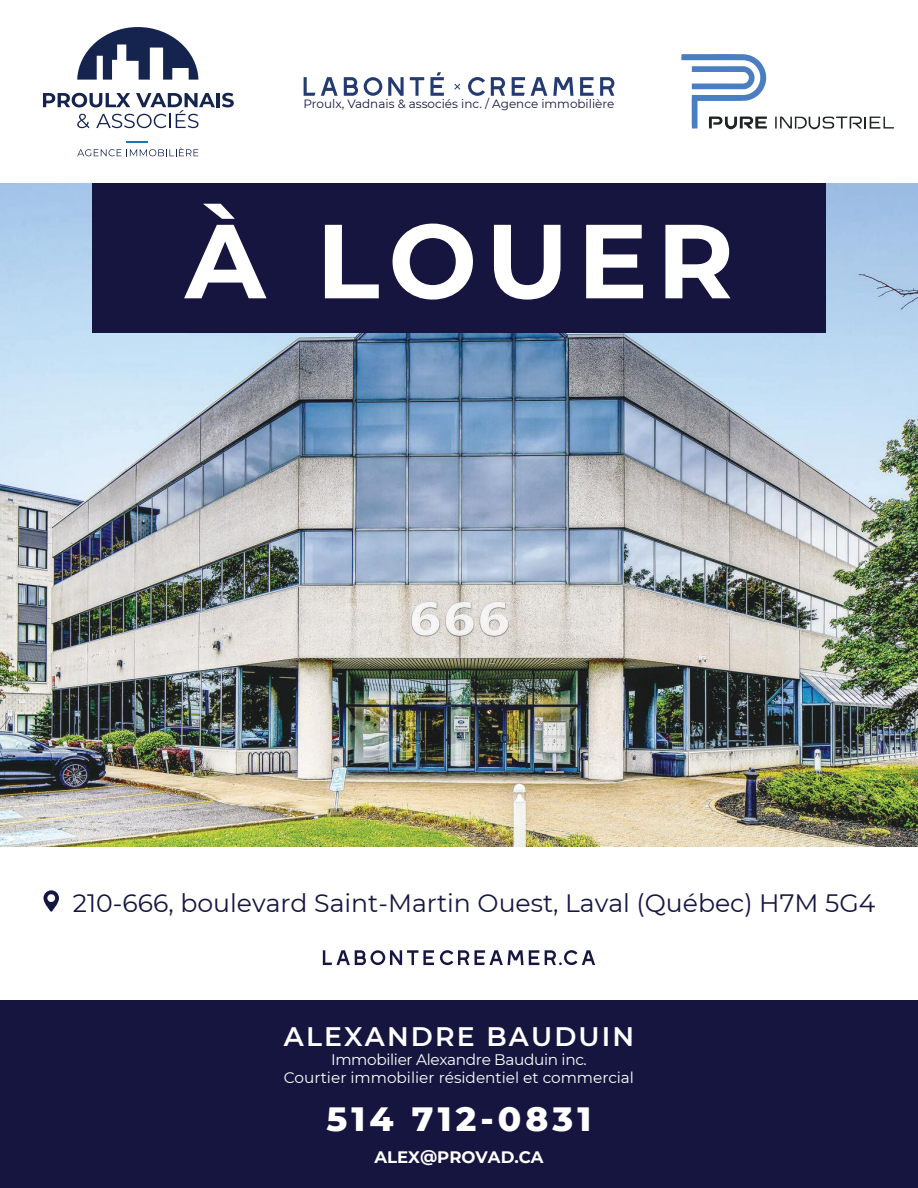
<style>
.page{position:relative;width:918px;height:1188px;background:#fff}
.page>*{position:absolute;margin:0;border:0;box-sizing:border-box;transform-origin:0 0}
.t1{font:700 105px "Montserrat";letter-spacing:.085em;color:#fff}
.t2{font:800 34.35px "Montserrat";letter-spacing:.12em;color:#fff}
.t3{font:600 26.7px "Montserrat";letter-spacing:.08em;color:#fff}
.t4{font:25.2px "Montserrat";color:#151641}
.t5{font:700 16.65px "Montserrat";color:#fff}
.t6{font:15.3px "Montserrat";color:#fff}
.t7{font:15.3px "Montserrat";letter-spacing:-.02em;color:#fff}
.t8{font:12px "Montserrat";color:#151640}
</style>
<div class="page">
<div style="left:0;top:1000px;width:918px;height:188px;background:#151540"></div>
<img style="left:0;top:183px;width:918px;height:664px">
<div style="left:92px;top:183px;width:734px;height:150px;background:#151540"></div>
<svg style="left:43px;top:890px;width:16px;height:22px"></svg>
<svg style="left:323px;top:950px;width:111px;height:15px"></svg>
<svg style="left:440px;top:950px;width:29px;height:15px"></svg>
<svg style="left:475px;top:950px;width:64px;height:15px"></svg>
<svg style="left:545px;top:950px;width:50px;height:15px"></svg>
<svg style="left:468px;top:77px;width:17px;height:19px"></svg>
<svg style="left:491px;top:77px;width:14px;height:19px"></svg>
<svg style="left:512px;top:77px;width:13px;height:19px"></svg>
<svg style="left:580px;top:77px;width:14px;height:19px"></svg>
<svg style="left:531px;top:77px;width:16px;height:19px"></svg>
<svg style="left:553px;top:77px;width:21px;height:19px"></svg>
<svg style="left:600px;top:77px;width:14px;height:19px"></svg>
<svg style="left:304px;top:77px;width:11px;height:19px"></svg>
<svg style="left:321px;top:77px;width:17px;height:19px"></svg>
<svg style="left:344px;top:77px;width:14px;height:19px"></svg>
<svg style="left:364px;top:77px;width:18px;height:19px"></svg>
<svg style="left:388px;top:77px;width:16px;height:19px"></svg>
<svg style="left:410px;top:77px;width:14px;height:19px"></svg>
<svg style="left:430px;top:72px;width:14px;height:24px"></svg>
<svg style="left:454px;top:84px;width:6px;height:6px"></svg>
<svg style="left:77px;top:142px;width:121px;height:14px"></svg>
<svg style="left:77px;top:27px;width:121px;height:53px"></svg>
<hr style="left:216px;top:93px;width:4px;height:14px;background:#14244f">
<svg style="left:222px;top:93px;width:12px;height:14px"></svg>
<svg style="left:43px;top:93px;width:172px;height:35px"></svg>
<svg style="left:681px;top:54px;width:86px;height:75px"></svg>
<svg style="left:775px;top:116px;width:119px;height:14px"></svg>
<p class="t8" style="left:304px;top:95px;width:312px">Proulx, Vadnais &amp; associés inc. / Agence immobilière</p>
<h1 class="t1" style="left:185px;top:185px;width:550px">À LOUER</h1>
<p class="t4" style="left:73px;top:885px;width:804px">210-666, boulevard Saint-Martin Ouest, Laval (Québec) H7M 5G4</p>
<p class="t3" style="left:284px;top:1018px;width:352px">ALEXANDRE BAUDUIN</p>
<p class="t6" style="left:284px;top:1068px;width:352px">Courtier immobilier résidentiel et commercial</p>
<p class="t7" style="left:331px;top:1049px;width:257px">Immobilier Alexandre Bauduin inc.</p>
<h2 class="t2" style="left:327px;top:1093px;width:266px">514 712-0831</h2>
<p class="t5" style="left:374px;top:1145px;width:171px">ALEX@PROVAD.CA</p>
</div>
